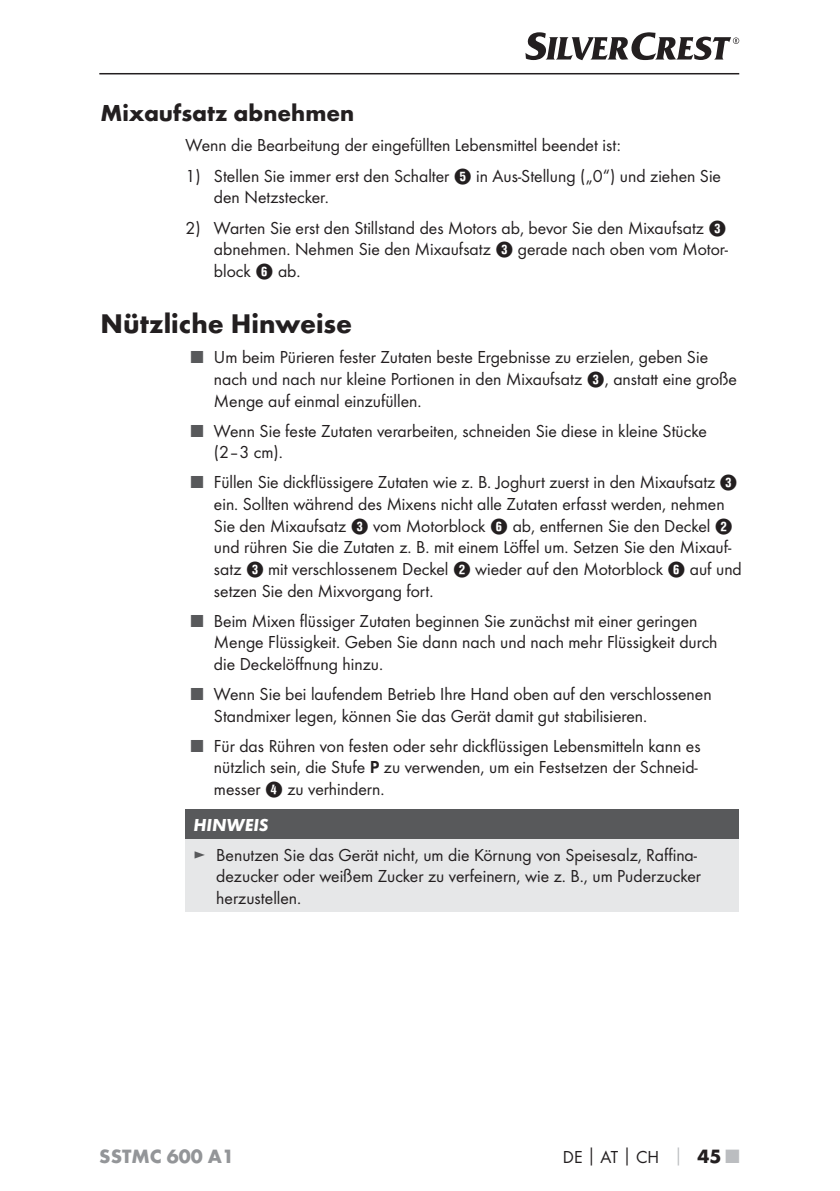
<style>
.page{position:relative;width:840px;height:1191px;background:#fff}
.page>*{position:absolute;margin:0;border:0;box-sizing:border-box;transform-origin:0 0}
.t1{font:700 28px "Futura";color:#231f20}
.t2{font:700 24px "Futura";color:#231f20}
.t3{font:700 20px "Futura";color:#939598}
.t4{font:18px/21.6px "Futura Boo";color:#231f20}
.t5{font:italic 700 18px "Futura";color:#fff}
.s1{font-family:"Hako PI Nummern"}
.s2{color:#58595b}
.s3{font-family:"Futura Dem"}
.s4{font-family:"Futura";font-weight:700}
.s5{font-family:"Futura";font-weight:700;color:#bbbdc0}
.s6{font-family:"Futura";font-weight:700;font-size:20px}
.s7{font-family:"Futura";font-weight:700;font-size:20px;color:#bbbdc0}
</style>
<div class="page">
<hr style="left:99px;top:73px;width:639px;height:1px;background:#231f20">
<svg style="left:525px;top:32px;width:213px;height:28px"></svg>
<div style="left:185px;top:809px;width:553px;height:30px;background:#58595b"></div>
<div style="left:185px;top:839px;width:553px;height:73px;background:#e6e7e8"></div>
<h2 class="t2" style="left:100px;top:104px;width:255px">Mixaufsatz abnehmen</h2>
<p class="t4" style="left:185px;top:135px;width:436px">Wenn die Bearbeitung der eingefüllten Lebensmittel beendet ist:</p>
<p class="t4" style="left:214px;top:166px;width:508px;text-indent:-28px">1) Stellen Sie immer erst den Schalter <span class="s1">5</span> in Aus-Stellung („0“) und ziehen Sie den Netzstecker.</p>
<p class="t4" style="left:214px;top:218px;width:515px;text-align:justify;text-indent:-28px">2) Warten Sie erst den Stillstand des Motors ab, bevor Sie den Mixaufsatz <span class="s1">3 </span>abnehmen. Nehmen Sie den Mixaufsatz <span class="s1">3</span> gerade nach oben vom Motor&shy;block <span class="s1">6</span> ab.</p>
<h1 class="t1" style="left:100px;top:313px;width:253px">Nützliche Hinweise</h1>
<p class="t4" style="left:214px;top:347px;width:524px;text-indent:-23px"><span class="s2">■</span> Um beim Pürieren fester Zutaten beste Ergebnisse zu erzielen, geben Sie nach und nach nur kleine Portionen in den Mixaufsatz <span class="s1">3</span>, anstatt eine große<br>Menge auf einmal einzufüllen.</p>
<p class="t4" style="left:214px;top:421px;width:494px;text-indent:-23px"><span class="s2">■</span> Wenn Sie feste Zutaten verarbeiten, schneiden Sie diese in kleine Stücke (2–3 cm).</p>
<p class="t4" style="left:214px;top:472px;width:529px;text-indent:-23px"><span class="s2">■</span> Füllen Sie dickflüssigere Zutaten wie z. B. Joghurt zuerst in den Mixaufsatz <span class="s1">3 </span>ein. Sollten während des Mixens nicht alle Zutaten erfasst werden, nehmen Sie den Mixaufsatz <span class="s1">3</span> vom Motorblock <span class="s1">6</span> ab, entfernen Sie den Deckel <span class="s1">2 </span>und rühren Sie die Zutaten z. B. mit einem Löffel um. Setzen Sie den Mixauf&shy;satz <span class="s1">3</span> mit verschlossenem Deckel <span class="s1">2</span> wieder auf den Motorblock <span class="s1">6</span> auf und setzen Sie den Mixvorgang fort.</p>
<p class="t4" style="left:214px;top:611px;width:505px;text-indent:-23px"><span class="s2">■</span> Beim Mixen flüssiger Zutaten beginnen Sie zunächst mit einer geringen<br>Menge Flüssigkeit. Geben Sie dann nach und nach mehr Flüssigkeit durch die Deckelöffnung hinzu.</p>
<p class="t4" style="left:214px;top:684px;width:499px;text-indent:-23px"><span class="s2">■</span> Wenn Sie bei laufendem Betrieb Ihre Hand oben auf den verschlossenen<br>Standmixer legen, können Sie das Gerät damit gut stabilisieren.</p>
<p class="t4" style="left:214px;top:735px;width:488px;text-indent:-23px"><span class="s2">■</span> Für das Rühren von festen oder sehr dickflüssigen Lebensmitteln kann es nützlich sein, die Stufe <span class="s3">P</span> zu verwenden, um ein Festsetzen der Schneid&shy;messer <span class="s1">4</span> zu verhindern.</p>
<p class="t5" style="left:193px;top:819px;width:76px">HINWEIS</p>
<p class="t4" style="left:216px;top:845px;width:486px;text-indent:-23px"><span class="s2">►</span> Benutzen Sie das Gerät nicht, um die Körnung von Speisesalz, Raffina&shy;dezucker oder weißem Zucker zu verfeinern, wie z. B., um Puderzucker herzustellen.</p>
<p class="t3" style="left:99px;top:1148px;width:136px">SSTMC 600 A1</p>
<p class="t4" style="left:562px;top:1146px;width:178px">DE<span class="s4">│</span>AT<span class="s4">│</span>CH <span class="s5">│</span> <span class="s6">45</span> <span class="s7">■</span></p>
</div>
